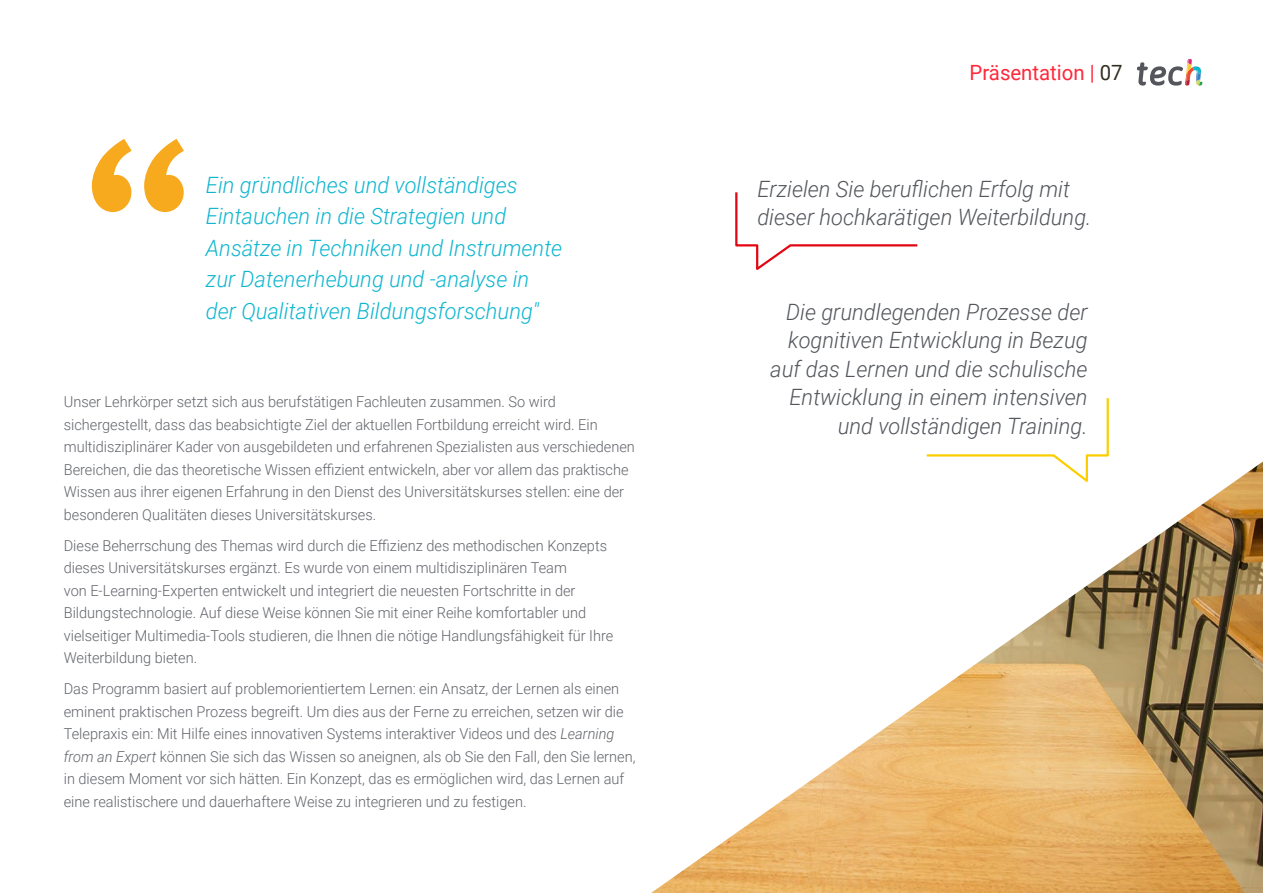
<style>
.page{position:relative;width:1263px;height:893px;background:#fff}
.page>*{position:absolute;margin:0;border:0;box-sizing:border-box;transform-origin:0 0}
.t1{font:italic 300 22.5px/28.5px "Roboto";color:#52555b;text-align:right}
.t2{font:italic 300 22.5px/31.5px "Roboto";color:#0fb6cf}
.t3{font:21px "Roboto";color:#ff293a}
.t4{font:300 15px/22.5px "Roboto";color:#61646a}
.s1{font-style:italic}
.s2{color:#312e20}
</style>
<div class="page">
<svg style="left:92px;top:139px;width:92px;height:73px"></svg>
<svg style="left:926px;top:398px;width:183px;height:63px"></svg>
<img style="left:651px;top:461px;width:612px;height:432px">
<svg style="left:735px;top:192px;width:183px;height:78px"></svg>
<svg style="left:1137px;top:59px;width:65px;height:27px"></svg>
<h1 class="t2" style="left:206px;top:168px;width:358px">Ein gründliches und vollständiges Eintauchen in die Strategien und Ansätze in Techniken und Instrumente zur Datenerhebung und -analyse in der Qualitativen Bildungsforschung"</h1>
<p class="t4" style="left:64px;top:390px;width:573px">Unser Lehrkörper setzt sich aus berufstätigen Fachleuten zusammen. So wird sichergestellt, dass das beabsichtigte Ziel der aktuellen Fortbildung erreicht wird. Ein multidisziplinärer Kader von ausgebildeten und erfahrenen Spezialisten aus verschiedenen Bereichen, die das theoretische Wissen effizient entwickeln, aber vor allem das praktische Wissen aus ihrer eigenen Erfahrung in den Dienst des Universitätskurses stellen: eine der besonderen Qualitäten dieses Universitätskurses.</p>
<p class="t4" style="left:64px;top:533px;width:551px">Diese Beherrschung des Themas wird durch die Effizienz des methodischen Konzepts dieses Universitätskurses ergänzt. Es wurde von einem multidisziplinären Team<br>von E-Learning-Experten entwickelt und integriert die neuesten Fortschritte in der Bildungstechnologie. Auf diese Weise können Sie mit einer Reihe komfortabler und vielseitiger Multimedia-Tools studieren, die Ihnen die nötige Handlungsfähigkeit für Ihre Weiterbildung bieten.</p>
<p class="t4" style="left:64px;top:677px;width:573px">Das Programm basiert auf problemorientiertem Lernen: ein Ansatz, der Lernen als einen eminent praktischen Prozess begreift. Um dies aus der Ferne zu erreichen, setzen wir die Telepraxis ein: Mit Hilfe eines innovativen Systems interaktiver Videos und des <span class="s1">Learning from an Expert</span> können Sie sich das Wissen so aneignen, als ob Sie den Fall, den Sie lernen, in diesem Moment vor sich hätten. Ein Konzept, das es ermöglichen wird, das Lernen auf eine realistischere und dauerhaftere Weise zu integrieren und zu festigen.</p>
<h2 class="t3" style="left:969px;top:57px;width:155px">Präsentation | <span class="s2">07</span></h2>
<h1 class="t1" style="left:757px;top:174px;width:336px;text-align:left">Erzielen Sie beruflichen Erfolg mit dieser hochkarätigen Weiterbildung.</h1>
<h1 class="t1" style="left:770px;top:296px;width:319px">Die grundlegenden Prozesse der kognitiven Entwicklung in Bezug auf das Lernen und die schulische<br>Entwicklung in einem intensiven und vollständigen Training.</h1>
</div>
